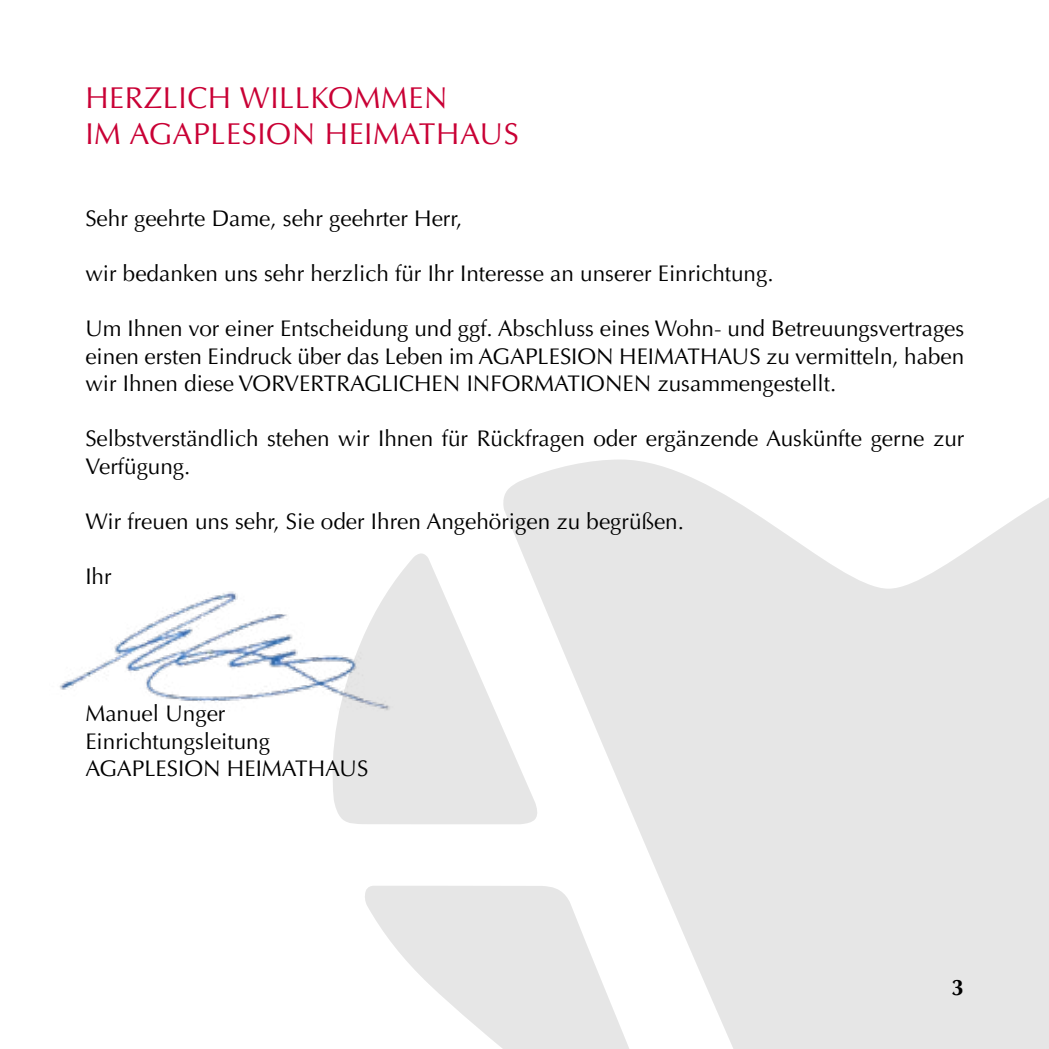
<style>
.page{position:relative;width:1049px;height:1049px;background:#fff}
.page>*{position:absolute;margin:0;border:0;box-sizing:border-box;transform-origin:0 0}
.t1{font:30px/36px "Optima LT";letter-spacing:.02em;color:#c90035}
.t2{font:22.5px/27.5px "Optima LT";color:#000}
.t3{font:700 22.5px "Optima LT";color:#000}
</style>
<div class="page">
<svg style="left:332px;top:459px;width:717px;height:590px;fill:#e6e6e6"></svg>
<img style="left:59px;top:580px;width:343px;height:140px">
<h1 class="t1" style="left:85px;top:80px;width:435px">HERZLICH WILLKOMMEN<br>IM AGAPLESION HEIMATHAUS</h1>
<p class="t2" style="left:85px;top:205px;width:379px">Sehr geehrte Dame, sehr geehrter Herr,</p>
<p class="t2" style="left:85px;top:260px;width:690px">wir bedanken uns sehr herzlich für Ihr Interesse an unserer Einrichtung.</p>
<p class="t2" style="left:85px;top:315px;width:880px;text-align:justify">Um Ihnen vor einer Entscheidung und ggf. Abschluss eines Wohn- und Betreuungsvertrages einen ersten Eindruck über das Leben im AGAPLESION HEIMATHAUS zu vermitteln, haben wir Ihnen diese VORVERTRAGLICHEN INFORMATIONEN zusammengestellt.</p>
<p class="t2" style="left:85px;top:425px;width:880px">Selbstverständlich stehen wir Ihnen für Rückfragen oder ergänzende Auskünfte gerne zur<br>Verfügung.</p>
<p class="t2" style="left:85px;top:508px;width:600px">Wir freuen uns sehr, Sie oder Ihren Angehörigen zu begrüßen.</p>
<p class="t2" style="left:85px;top:563px;width:28px">Ihr</p>
<p class="t2" style="left:85px;top:700px;width:284px">Manuel Unger<br>Einrichtungsleitung<br>AGAPLESION HEIMATHAUS</p>
<p class="t3" style="left:951px;top:974px;width:14px">3</p>
</div>
